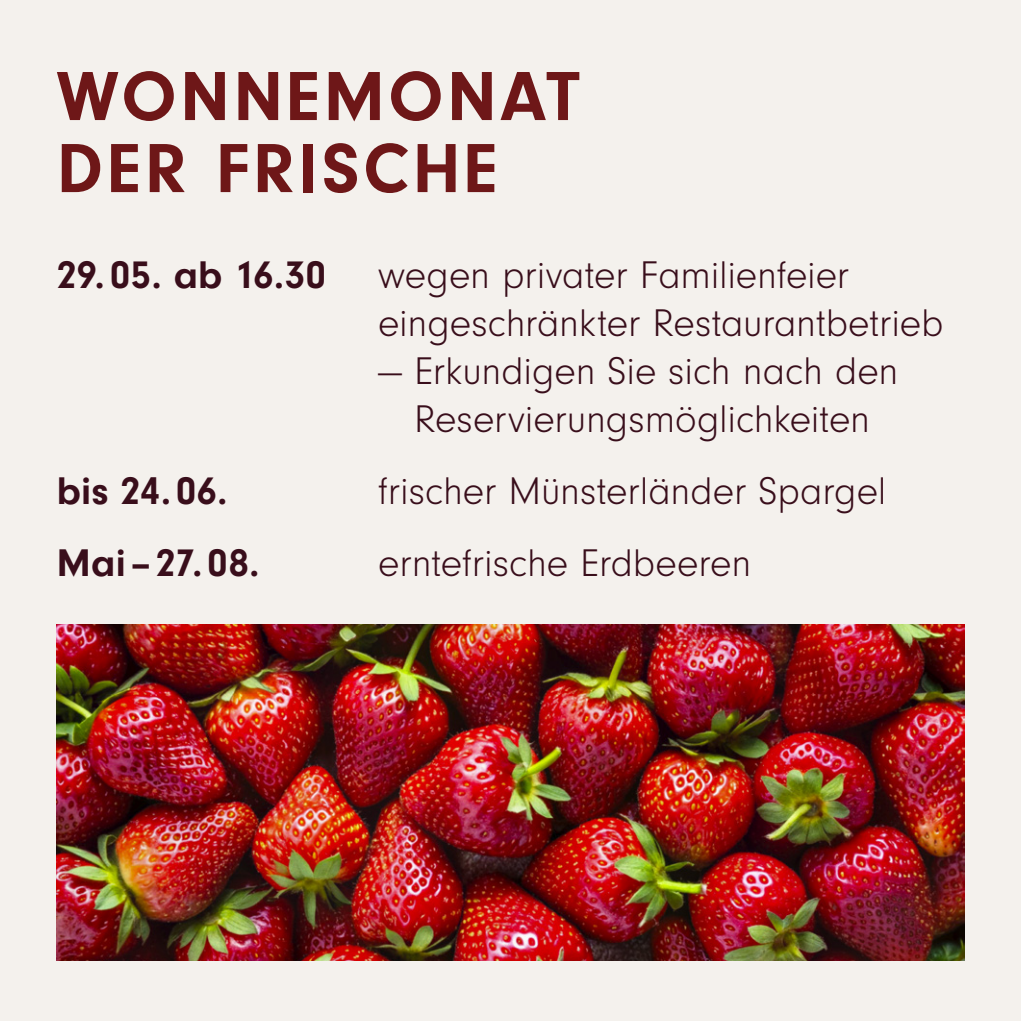
<style>
.page{position:relative;width:1021px;height:1021px;background:#fff}
.page>*{position:absolute;margin:0;border:0;box-sizing:border-box;transform-origin:0 0}
.Subline_1{font:700 72px "Neuzeit Gro";letter-spacing:.05em;color:#6e1718}
.Copy{font:300 40px/48px "Neuzeit Gro";color:#390e1b}
.Copy-2{font:700 40px "Neuzeit Gro";letter-spacing:.005em;color:#390e1b}
</style>
<div class="page">
<div style="left:0;top:0;width:1020px;height:1020px;background:#f4f1ed"></div>
<img style="left:57px;top:624px;width:907px;height:336px">
<p class="Subline_1" style="left:57px;top:56px;width:524px">WONNEMONAT</p>
<p class="Subline_1" style="left:57px;top:128px;width:442px">DER FRISCHE</p>
<p class="Copy-2" style="left:57px;top:252px;width:271px">29.05. ab 16.30</p>
<p class="Copy" style="left:378px;top:252px;width:566px">wegen privater Familienfeier eingeschränkter Restaurantbetrieb</p>
<p class="Copy" style="left:378px;top:348px;width:522px;text-align:center">— Erkundigen Sie sich nach den<br>Reservierungsmöglichkeiten</p>
<p class="Copy-2" style="left:57px;top:468px;width:172px">bis 24. 06.</p>
<p class="Copy" style="left:378px;top:468px;width:510px">frischer Münsterländer Spargel</p>
<p class="Copy-2" style="left:57px;top:540px;width:204px">Mai –27. 08.</p>
<p class="Copy" style="left:378px;top:540px;width:374px">erntefrische Erdbeeren</p>
</div>
